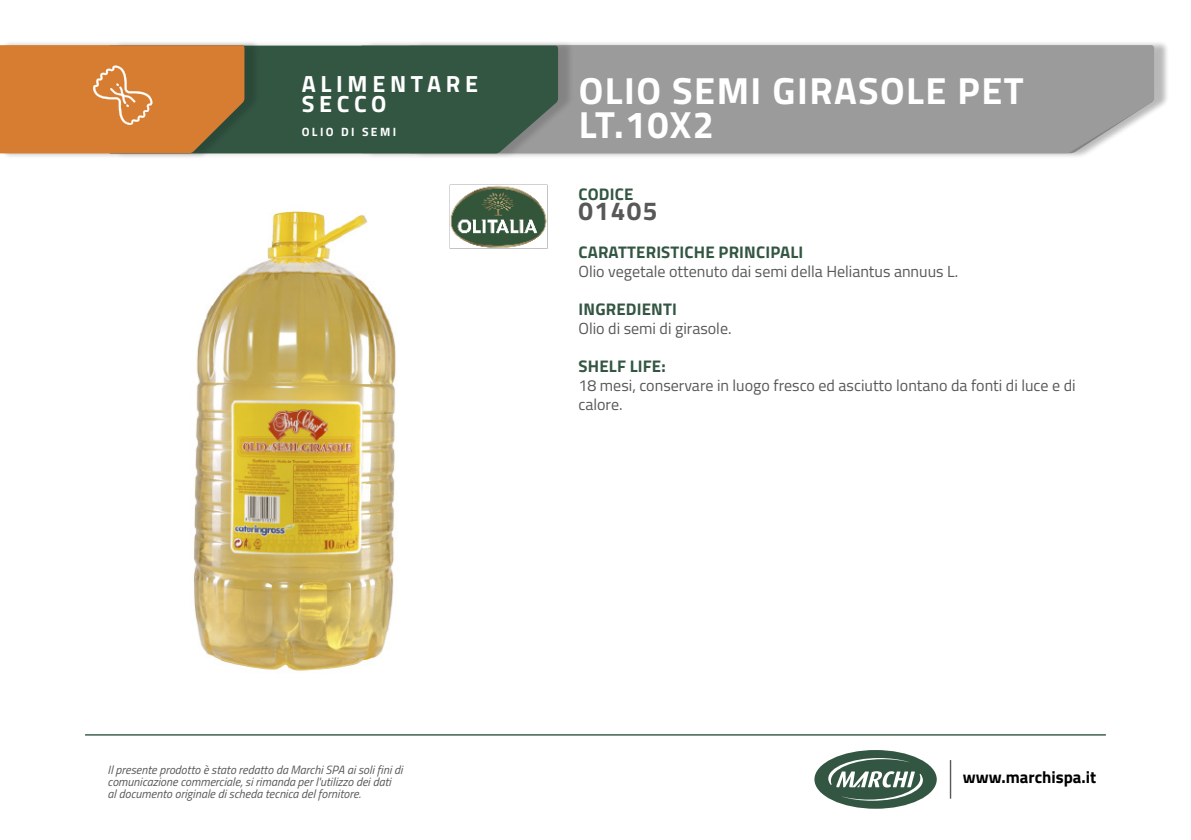
<style>
.page{position:relative;width:1191px;height:840px;background:#fff}
.page>*{position:absolute;margin:0;border:0;box-sizing:border-box;transform-origin:0 0}
.t1{font:700 37.8px/34.2px "Titillium Web";letter-spacing:.04em;color:#fff}
.t2{font:700 26px "Titillium Web";letter-spacing:.06em;color:#585857}
.t3{font:700 23.4px "Titillium Web";letter-spacing:.2em;color:#fff}
.t4{font:700 16.8px "Titillium Web";letter-spacing:.01em;color:#335643}
.t5{font:700 16.8px "Titillium Web";color:#000}
.t6{font:16px "Titillium Web";color:#585857}
.t7{font:italic 12px/12px "Titillium Web";color:#585857}
.t8{font:700 12px "Titillium Web";letter-spacing:.2em;color:#fff}
</style>
<div class="page">
<div style="left:365px;top:40px;width:804px;height:119px;background:#000;opacity:.15"></div>
<div style="left:574px;top:45px;width:580px;height:108px;background:#9c9b9b"></div>
<div style="left:113px;top:40px;width:461px;height:119px;background:#000;opacity:.15"></div>
<div style="left:260px;top:46px;width:298px;height:107px;background:#335643"></div>
<div style="left:0;top:40px;width:260px;height:119px;background:#000;opacity:.15"></div>
<svg style="left:0;top:45px;width:244px;height:108px;background:#ce7d36"></svg>
<img style="left:191px;top:211px;width:205px;height:460px">
<img style="left:449px;top:184px;width:99px;height:65px">
<hr style="left:949px;top:759px;width:2px;height:39px;background:#585857">
<div style="left:814px;top:749px;width:122px;height:59px;background:#335643;border-radius:50%"></div>
<svg style="left:828px;top:757px;width:95px;height:43px"></svg>
<hr style="left:85px;top:733px;width:1021px;height:2px;background:#335643">
<p class="t3" style="left:302px;top:66px;width:178px">ALIMENTARE</p>
<p class="t3" style="left:302px;top:86px;width:86px">SECCO</p>
<p class="t8" style="left:302px;top:122px;width:96px">OLIO DI SEMI</p>
<p class="t1" style="left:578px;top:71px;width:446px">OLIO SEMI GIRASOLE PET<br>LT.10X2</p>
<p class="t1" style="left:582px;top:71px;width:473px">LE CAMEMBERT LONG LIFE<br>G.125 X24</p>
<p class="t4" style="left:578px;top:181px;width:56px">CODICE</p>
<p class="t2" style="left:578px;top:190px;width:81px">01405</p>
<p class="t4" style="left:578px;top:239px;width:226px">CARATTERISTICHE PRINCIPALI</p>
<p class="t6" style="left:578px;top:259px;width:381px">Olio vegetale ottenuto dai semi della Heliantus annuus L.</p>
<p class="t4" style="left:578px;top:296px;width:100px">INGREDIENTI</p>
<p class="t6" style="left:578px;top:316px;width:155px">Olio di semi di girasole.</p>
<p class="t4" style="left:578px;top:353px;width:89px">SHELF LIFE:</p>
<p class="t6" style="left:578px;top:373px;width:499px">18 mesi, conservare in luogo fresco ed asciutto lontano da fonti di luce e di</p>
<p class="t6" style="left:578px;top:392px;width:46px">calore.</p>
<p class="t7" style="left:108px;top:762px;width:296px">Il presente prodotto è stato redatto da Marchi SPA ai soli fini di comunicazione commerciale, si rimanda per l'utilizzo dei dati<br>al documento originale di scheda tecnica del fornitore.</p>
<h3 class="t5" style="left:963px;top:764px;width:135px">www.marchispa.it</h3>
</div>
